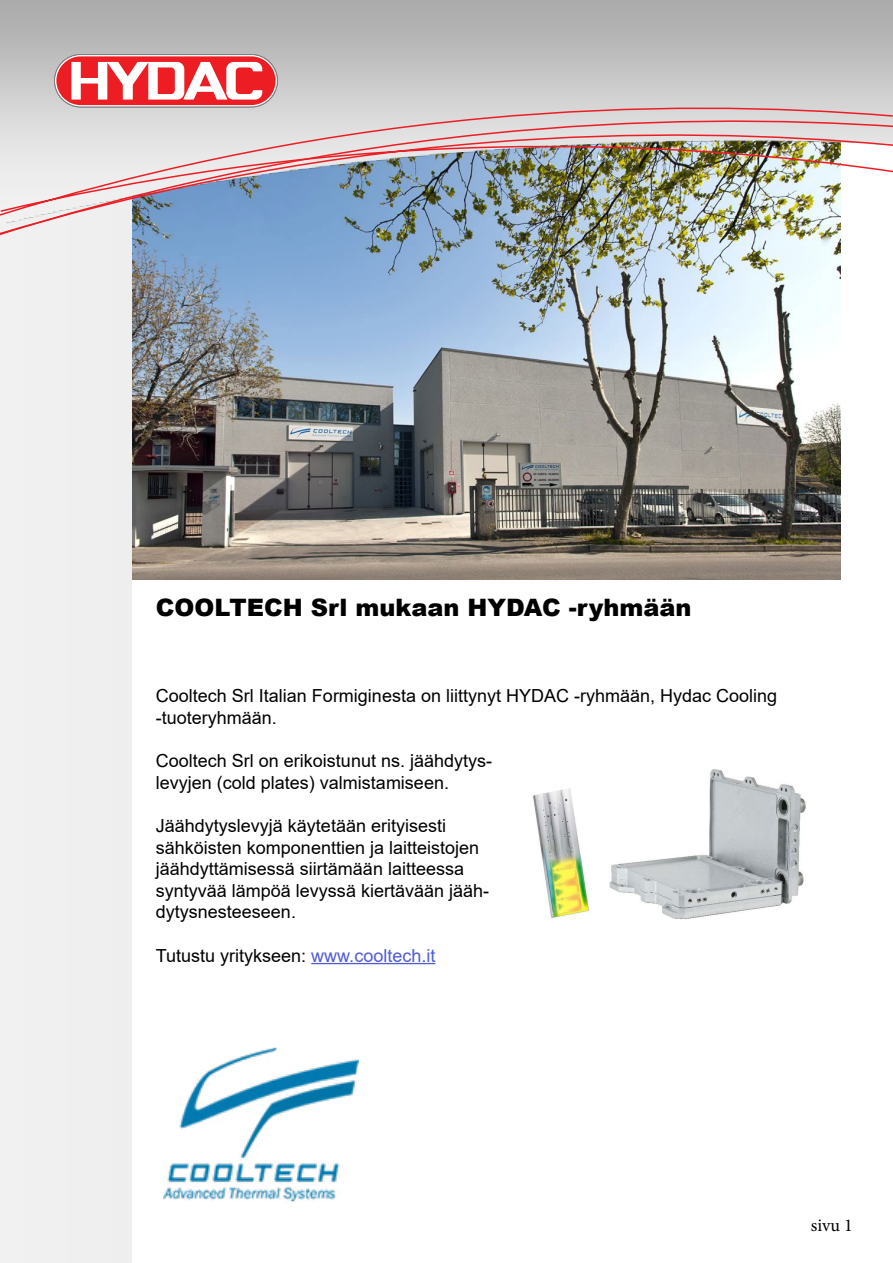
<style>
.page{position:relative;width:893px;height:1263px;background:#fff}
.page>*{position:absolute;margin:0;border:0;box-sizing:border-box;transform-origin:0 0}
.t1{font:900 24px "Arial";color:#000}
.t2{font:18px/21.6px "Arial";color:#000}
.t3{font:18px "Minion Pro";color:#000}
.s1{color:#4f5cd6}
</style>
<div class="page">
<img style="left:132px;top:238px;width:708px;height:342px">
<div style="left:1px;top:196px;width:131px;height:1067px;background:#f0f0f0"></div>
<svg style="left:0;top:102px;width:893px;height:14px"></svg>
<img style="left:0;top:116px;width:893px;height:122px">
<svg style="left:55px;top:55px;width:222px;height:52px"></svg>
<div style="left:56px;top:56px;width:220px;height:49px;background:#ed1d24;border-radius:24px"></div>
<svg style="left:71px;top:62px;width:191px;height:38px"></svg>
<hr style="left:311px;top:963px;width:124px;height:1px;background:#4f5cd6">
<img style="left:163px;top:1047px;width:195px;height:155px">
<img style="left:533px;top:769px;width:274px;height:150px">
<h1 class="t1" style="left:156px;top:590px;width:537px">COOLTECH Srl mukaan HYDAC -ryhmään</h1>
<p class="t2" style="left:156px;top:685px;width:623px">Cooltech Srl Italian Formiginesta on liittynyt HYDAC -ryhmään, Hydac Cooling -tuoteryhmään.</p>
<p class="t2" style="left:156px;top:750px;width:338px">Cooltech Srl on erikoistunut ns. jäähdytys&shy;levyjen (cold plates) valmistamiseen.</p>
<p class="t2" style="left:156px;top:815px;width:335px">Jäähdytyslevyjä käytetään erityisesti sähköisten komponenttien ja laitteistojen jäähdyttämisessä siirtämään laitteessa syntyvää lämpöä levyssä kiertävään jääh&shy;dytysnesteeseen.</p>
<p class="t2" style="left:156px;top:944px;width:281px">Tutustu yritykseen: <span class="s1">www.cooltech.it</span></p>
<p class="t3" style="left:811px;top:1213px;width:43px">sivu 1</p>
</div>
